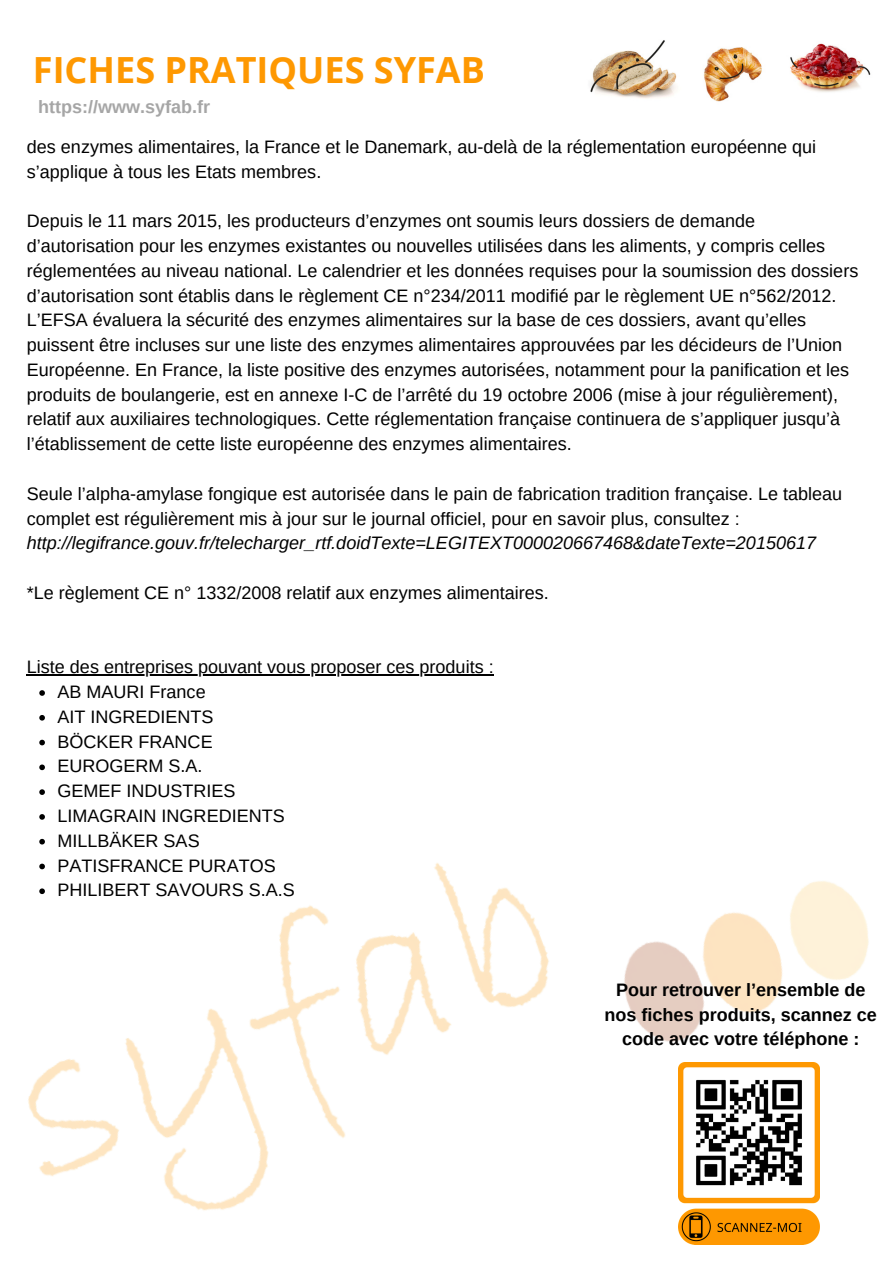
<style>
.page{position:relative;width:894px;height:1264px;background:#fff}
.page>*{position:absolute;margin:0;border:0;box-sizing:border-box;transform-origin:0 0}
.t1{font:700 36px "Open Sans";color:#fe9801}
.t2{font:18px/24.8px "Arimo";color:#010101}
.t3{font:italic 18px "Arimo";color:#010101}
.t4{font:700 18px/24.8px "Arimo";color:#010101;text-align:center}
.t5{font:700 18px "Arimo";color:#a6a6a6}
</style>
<div class="page">
<svg style="left:39px;top:690px;width:6px;height:3px"></svg>
<hr style="left:27px;top:674px;width:467px;height:1px;background:#010101">
<img style="left:28px;top:693px;width:841px;height:552px">
<img style="left:703px;top:47px;width:59px;height:55px">
<img style="left:790px;top:43px;width:81px;height:49px">
<img style="left:590px;top:40px;width:87px;height:59px">
<p class="t1" style="left:33px;top:45px;width:453px">FICHES PRATIQUES SYFAB</p>
<p class="t5" style="left:38px;top:97px;width:173px">https://www.syfab.fr</p>
<p class="t2" style="left:27px;top:134px;width:790px">des enzymes alimentaires, la France et le Danemark, au-delà de la réglementation européenne qui s’applique à tous les Etats membres.</p>
<p class="t2" style="left:27px;top:208px;width:832px">Depuis le 11 mars 2015, les producteurs d’enzymes ont soumis leurs dossiers de demande d’autorisation pour les enzymes existantes ou nouvelles utilisées dans les aliments, y compris celles réglementées au niveau national. Le calendrier et les données requises pour la soumission des dossiers d’autorisation sont établis dans le règlement CE n°234/2011 modifié par le règlement UE n°562/2012.<br>L’EFSA évaluera la sécurité des enzymes alimentaires sur la base de ces dossiers, avant qu’elles puissent être incluses sur une liste des enzymes alimentaires approuvées par les décideurs de l’Union Européenne. En France, la liste positive des enzymes autorisées, notamment pour la panification et les produits de boulangerie, est en annexe I-C de l’arrêté du 19 octobre 2006 (mise à jour régulièrement), relatif aux auxiliaires technologiques. Cette réglementation française continuera de s’appliquer jusqu’à l’établissement de cette liste européenne des enzymes alimentaires.</p>
<p class="t2" style="left:27px;top:481px;width:816px">Seule l’alpha-amylase fongique est autorisée dans le pain de fabrication tradition française. Le tableau complet est régulièrement mis à jour sur le journal officiel, pour en savoir plus, consultez :</p>
<p class="t3" style="left:27px;top:533px;width:790px">http://legifrance.gouv.fr/telecharger_rtf.doidTexte=LEGITEXT000020667468&amp;dateTexte=20150617</p>
<p class="t2" style="left:27px;top:580px;width:523px">*Le règlement CE n° 1332/2008 relatif aux enzymes alimentaires.</p>
<p class="t2" style="left:27px;top:654px;width:468px">Liste des entreprises pouvant vous proposer ces produits :</p>
<p class="t2" style="left:57px;top:679px;width:150px">AB MAURI France</p>
<p class="t2" style="left:57px;top:704px;width:157px">AIT INGREDIENTS</p>
<p class="t2" style="left:57px;top:729px;width:157px">BÖCKER FRANCE</p>
<p class="t2" style="left:57px;top:753px;width:146px">EUROGERM S.A.</p>
<p class="t2" style="left:57px;top:778px;width:179px">GEMEF INDUSTRIES</p>
<p class="t2" style="left:57px;top:803px;width:228px">LIMAGRAIN INGREDIENTS</p>
<p class="t2" style="left:57px;top:828px;width:144px">MILLBÄKER SAS</p>
<p class="t2" style="left:57px;top:853px;width:219px">PATISFRANCE PURATOS</p>
<p class="t2" style="left:57px;top:877px;width:238px">PHILIBERT SAVOURS S.A.S</p>
<p class="t4" style="left:604px;top:977px;width:274px">Pour retrouver l’ensemble de nos fiches produits, scannez ce code avec votre téléphone :</p>
</div>
